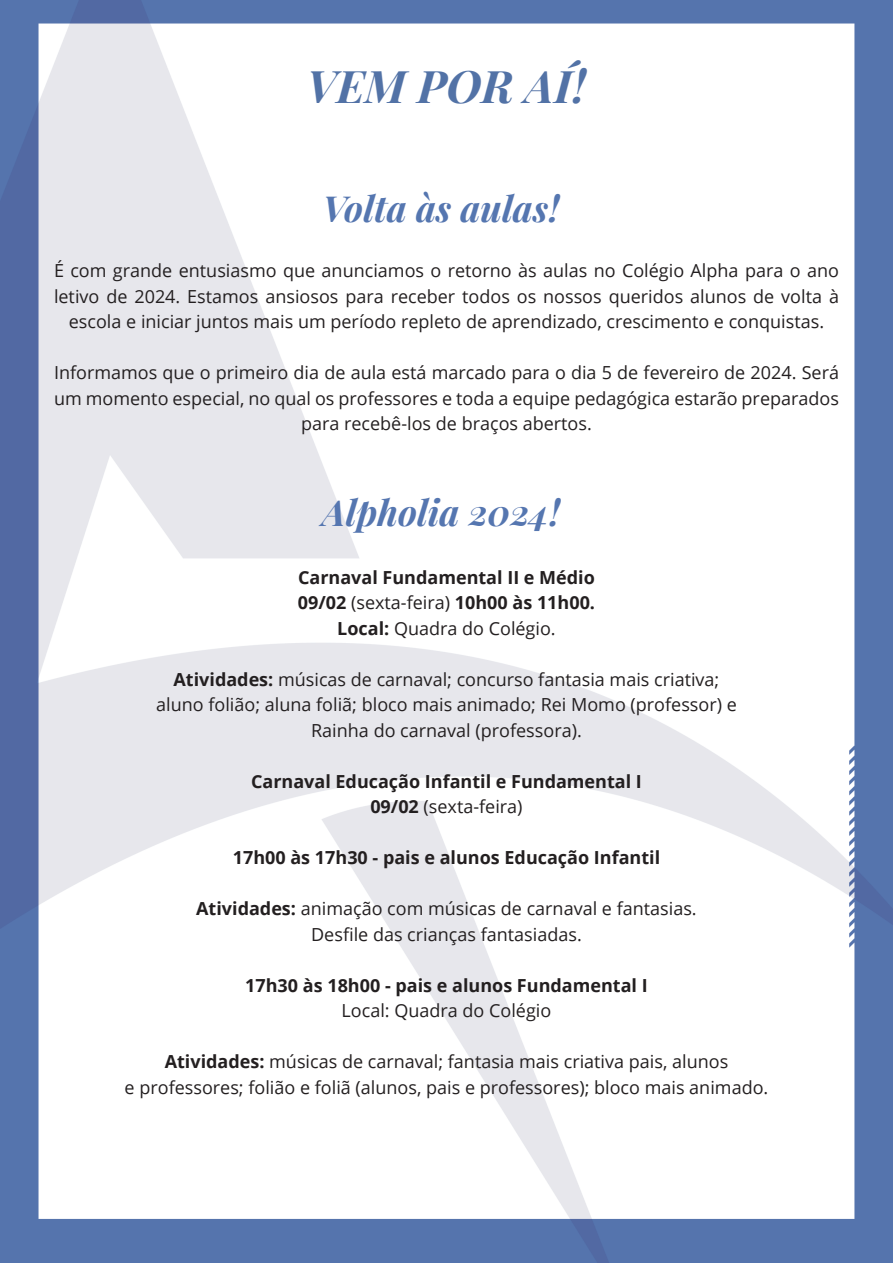
<style>
.page{position:relative;width:893px;height:1263px;background:#fff}
.page>*{position:absolute;margin:0;border:0;box-sizing:border-box;transform-origin:0 0}
.Título{font:italic 700 45px "Playfair Display";color:#5272a6}
.Título-2{font:italic 700 36px "Playfair Display";color:#5576b0}
.Texto{font:18px/25.5px "Open Sans";color:#231f20;text-align:center}
.Texto-2{font:700 18px "Open Sans";color:#231f20}
.s1{font-weight:400}
.s2{font-weight:700}
</style>
<div class="page">
<img style="left:0;top:0;width:893px;height:1263px">
<div style="left:290px;top:37px;width:302px;height:88px;background:#fff"></div>
<p class="Título" style="left:307px;top:50px;width:281px">VEM POR AÍ!</p>
<p class="Título-2" style="left:323px;top:179px;width:238px">Volta às aulas!</p>
<p class="Texto" style="left:54px;top:258px;width:786px">É com grande entusiasmo que anunciamos o retorno às aulas no Colégio Alpha para o ano letivo de 2024. Estamos ansiosos para receber todos os nossos queridos alunos de volta à escola e iniciar juntos mais um período repleto de aprendizado, crescimento e conquistas.</p>
<p class="Texto" style="left:54px;top:360px;width:786px">Informamos que o primeiro dia de aula está marcado para o dia 5 de fevereiro de 2024. Será um momento especial, no qual os professores e toda a equipe pedagógica estarão preparados para recebê-los de braços abertos.</p>
<p class="Título-2" style="left:322px;top:483px;width:239px">Alpholia 2024!</p>
<p class="Texto-2" style="left:298px;top:564px;width:298px">Carnaval Fundamental II e Médio</p>
<p class="Texto-2" style="left:298px;top:590px;width:299px">09/02 <span class="s1">(sexta-feira)</span> 10h00 às 11h00.</p>
<p class="Texto" style="left:337px;top:615px;width:220px"><span class="s2">Local:</span> Quadra do Colégio.</p>
<p class="Texto" style="left:174px;top:666px;width:547px"><span class="s2">Atividades:</span> músicas de carnaval; concurso fantasia mais criativa;</p>
<p class="Texto" style="left:156px;top:691px;width:582px">aluno folião; aluna foliã; bloco mais animado; Rei Momo (professor) e</p>
<p class="Texto" style="left:311px;top:717px;width:272px">Rainha do carnaval (professora).</p>
<p class="Texto-2" style="left:251px;top:768px;width:392px">Carnaval Educação Infantil e Fundamental I</p>
<p class="Texto" style="left:370px;top:793px;width:154px"><span class="s2">09/02</span> (sexta-feira)</p>
<p class="Texto-2" style="left:233px;top:845px;width:429px">17h00 às 17h30 - pais e alunos Educação Infantil</p>
<p class="Texto" style="left:196px;top:895px;width:502px"><span class="s2">Atividades:</span> animação com músicas de carnaval e fantasias.</p>
<p class="Texto" style="left:311px;top:921px;width:272px">Desfile das crianças fantasiadas.</p>
<p class="Texto-2" style="left:245px;top:972px;width:404px">17h30 às 18h00 - pais e alunos Fundamental I</p>
<p class="Texto" style="left:342px;top:997px;width:211px">Local: Quadra do Colégio</p>
<p class="Texto" style="left:165px;top:1048px;width:565px"><span class="s2">Atividades:</span> músicas de carnaval; fantasia mais criativa pais, alunos</p>
<p class="Texto" style="left:125px;top:1074px;width:645px">e professores; folião e foliã (alunos, pais e professores); bloco mais animado.</p>
</div>
